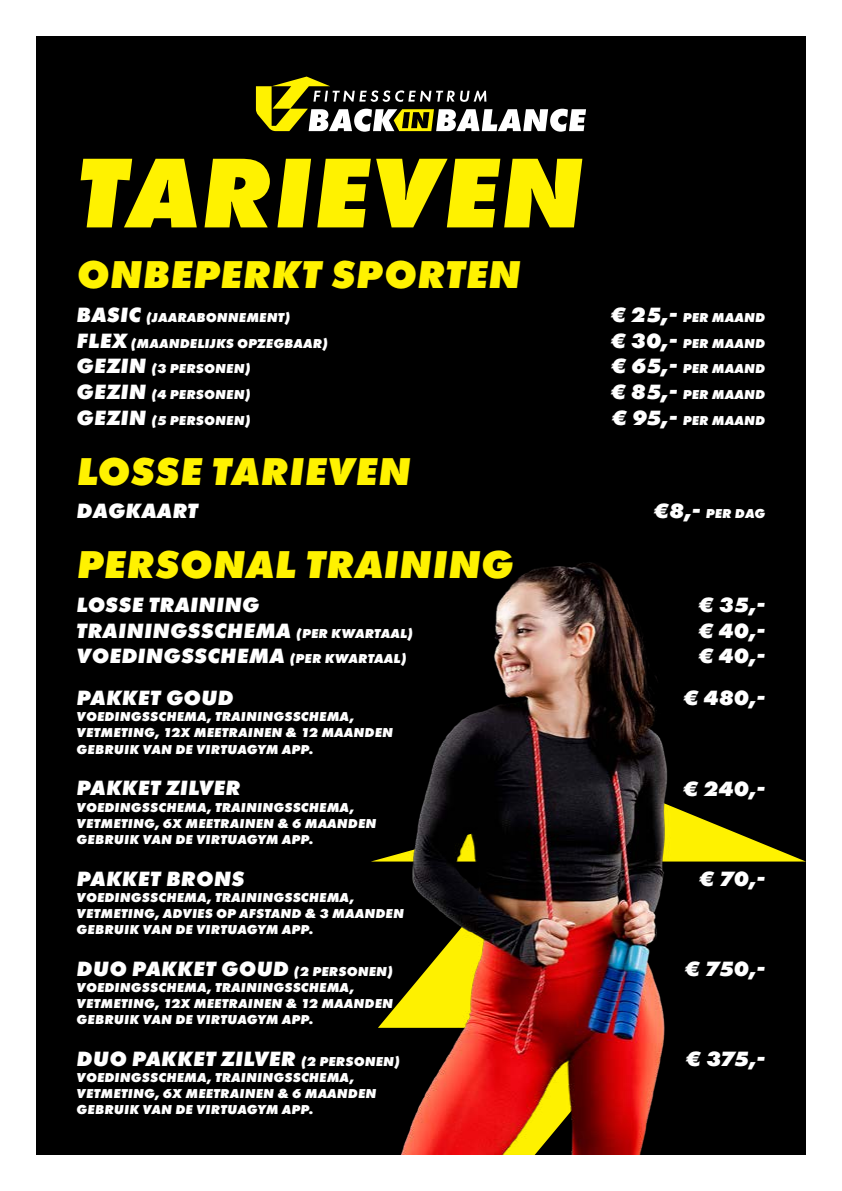
<style>
.page{position:relative;width:842px;height:1191px;background:#fff}
.page>*{position:absolute;margin:0;border:0;box-sizing:border-box;transform-origin:0 0}
.t1{font:italic 800 102.9px "Futura PT";letter-spacing:.01em;color:#fff200}
.t2{font:italic 800 40.3px "Futura PT";letter-spacing:.01em;color:#fff200}
.t3{font:italic 800 21.5px/25.8px "Futura PT";letter-spacing:.01em;color:#fff}
.t4{font:italic 800 13.4px/16.1px "Futura PT";letter-spacing:.01em;color:#fff}
.s1{font-size:21.5px}
.s2{font-size:13.4px}
</style>
<div class="page">
<div style="left:36px;top:36px;width:770px;height:1119px;background:#000"></div>
<svg style="left:371px;top:822px;width:435px;height:206px"></svg>
<svg style="left:256px;top:77px;width:330px;height:55px"></svg>
<img style="left:383px;top:562px;width:327px;height:593px">
<h1 class="t1" style="left:77px;top:126px;width:508px">TARIEVEN</h1>
<h2 class="t2" style="left:77px;top:248px;width:446px">ONBEPERKT SPORTEN</h2>
<p class="t4" style="left:77px;top:304px;width:253px;line-height:25.8px"><span class="s1">BASIC</span> (JAARABONNEMENT)<br><span class="s1">FLEX</span> (MAANDELIJKS OPZEGBAAR)<br><span class="s1">GEZIN</span> (3 PERSONEN)<br><span class="s1">GEZIN</span> (4 PERSONEN)<br><span class="s1">GEZIN</span> (5 PERSONEN)</p>
<p class="t4" style="left:611px;top:304px;width:156px;line-height:25.8px;text-align:justify"><span class="s1">€ 25,-</span> PER MAAND <span class="s1">€ 30,-</span> PER MAAND <span class="s1">€ 65,-</span> PER MAAND <span class="s1">€ 85,-</span> PER MAAND <span class="s1">€ 95,-</span> PER MAAND</p>
<h2 class="t2" style="left:77px;top:445px;width:336px">LOSSE TARIEVEN</h2>
<h3 class="t3" style="left:77px;top:498px;width:123px">DAGKAART</h3>
<p class="t4" style="left:654px;top:505px;width:113px"><span class="s1">€8,-</span> PER DAG</p>
<h2 class="t2" style="left:77px;top:538px;width:438px">PERSONAL TRAINING</h2>
<h3 class="t3" style="left:77px;top:591px;width:338px">LOSSE TRAINING<br>TRAININGSSCHEMA <span class="s2">(PER KWARTAAL)<br></span>VOEDINGSSCHEMA <span class="s2">(PER KWARTAAL)</span></h3>
<h3 class="t3" style="left:77px;top:684px;width:158px">PAKKET GOUD</h3>
<p class="t4" style="left:77px;top:708px;width:318px">VOEDINGSSCHEMA, TRAININGSSCHEMA,<br>VETMETING, 12X MEETRAINEN &amp; 12 MAANDEN<br>GEBRUIK VAN DE VIRTUAGYM APP.</p>
<h3 class="t3" style="left:77px;top:775px;width:165px">PAKKET ZILVER</h3>
<p class="t4" style="left:77px;top:798px;width:301px">VOEDINGSSCHEMA, TRAININGSSCHEMA,<br>VETMETING, 6X MEETRAINEN &amp; 6 MAANDEN<br>GEBRUIK VAN DE VIRTUAGYM APP.</p>
<h3 class="t3" style="left:77px;top:865px;width:169px">PAKKET BRONS</h3>
<p class="t4" style="left:77px;top:889px;width:329px">VOEDINGSSCHEMA, TRAININGSSCHEMA,<br>VETMETING, ADVIES OP AFSTAND &amp; 3 MAANDEN<br>GEBRUIK VAN DE VIRTUAGYM APP.</p>
<h3 class="t3" style="left:77px;top:955px;width:318px">DUO PAKKET GOUD <span class="s2">(2 PERSONEN)</span></h3>
<p class="t4" style="left:77px;top:979px;width:318px">VOEDINGSSCHEMA, TRAININGSSCHEMA,<br>VETMETING, 12X MEETRAINEN &amp; 12 MAANDEN<br>GEBRUIK VAN DE VIRTUAGYM APP.</p>
<h3 class="t3" style="left:77px;top:1045px;width:325px">DUO PAKKET ZILVER <span class="s2">(2 PERSONEN)</span></h3>
<p class="t4" style="left:77px;top:1069px;width:301px">VOEDINGSSCHEMA, TRAININGSSCHEMA,<br>VETMETING, 6X MEETRAINEN &amp; 6 MAANDEN<br>GEBRUIK VAN DE VIRTUAGYM APP.</p>
<h3 class="t3" style="left:698px;top:591px;width:69px;text-align:justify">€ 35,- € 40,- € 40,-</h3>
<h3 class="t3" style="left:683px;top:685px;width:84px">€ 480,-</h3>
<h3 class="t3" style="left:683px;top:775px;width:84px">€ 240,-</h3>
<h3 class="t3" style="left:699px;top:865px;width:68px">€ 70,-</h3>
<h3 class="t3" style="left:685px;top:955px;width:82px">€ 750,-</h3>
<h3 class="t3" style="left:686px;top:1045px;width:81px">€ 375,-</h3>
</div>
